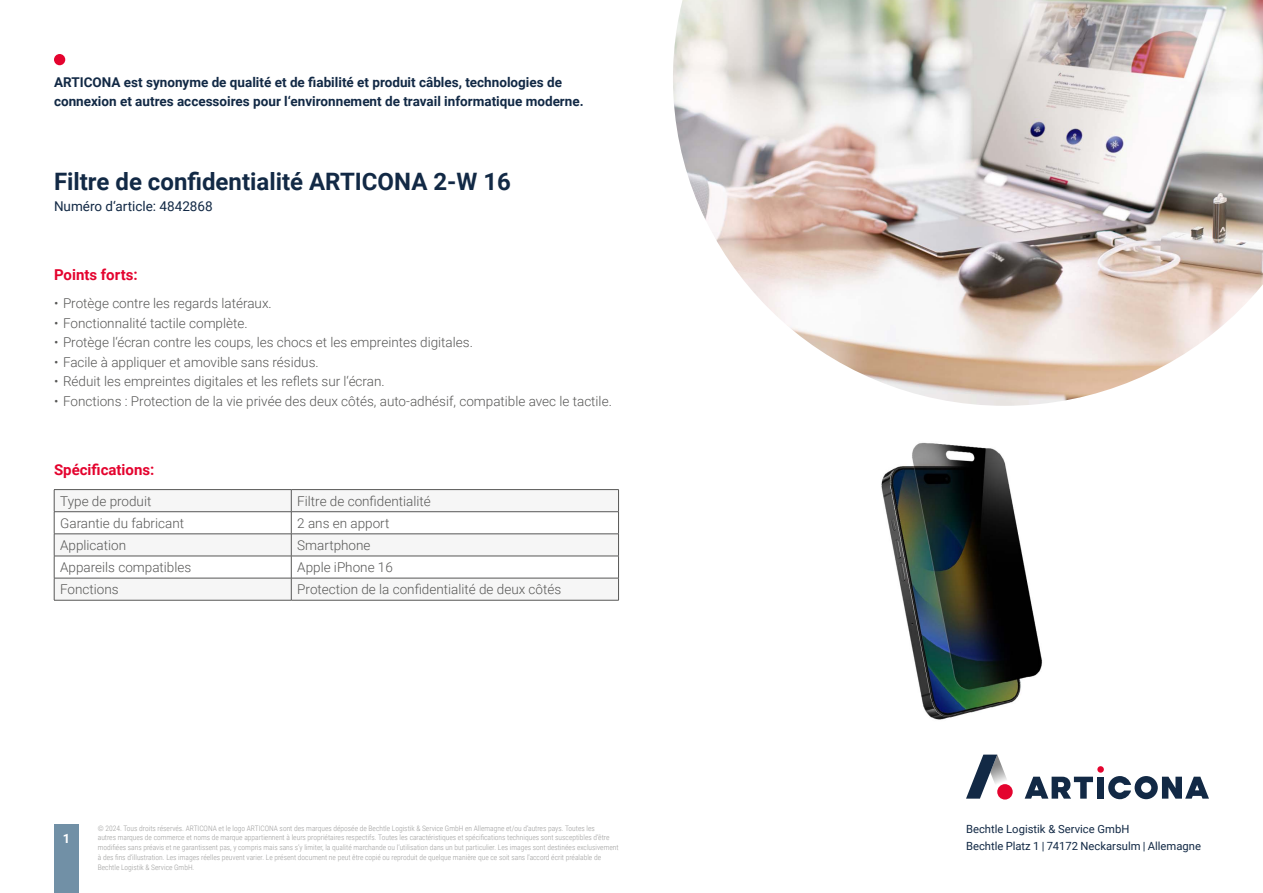
<style>
.page{position:relative;width:1263px;height:893px;background:#fff}
.page>*{position:absolute;margin:0;border:0;box-sizing:border-box;transform-origin:0 0}
.t1{font:700 24px "Roboto";color:#122945}
.t2{font:700 15px "Roboto";color:#e4032e}
.t3{font:300 13.5px "Roboto";color:#575756}
.t4{font:700 13.5px/19.5px "Roboto";color:#122945}
.t5{font:13.5px "Roboto";color:#122945}
.t6{font:700 12.75px "Roboto";color:#fff}
.t7{font:11.25px/16.5px "Roboto";color:#122945}
.t8{font:300 7.5px/9.8px "Roboto Condensed";color:#9d9d9c}
</style>
<div class="page">
<div style="left:54px;top:54px;width:11px;height:11px;background:#e4032e;border-radius:50%"></div>
<div style="left:1097px;top:766px;width:7px;height:7px;background:#e4032e;border-radius:50%"></div>
<svg style="left:1025px;top:777px;width:68px;height:22px"></svg>
<div style="left:1097px;top:777px;width:7px;height:22px;background:#122945"></div>
<svg style="left:1108px;top:776px;width:101px;height:23px"></svg>
<svg style="left:966px;top:755px;width:47px;height:44px"></svg>
<div style="left:997px;top:784px;width:16px;height:15px;background:#e4032e;border-radius:50%"></div>
<img style="left:673px;top:0;width:590px;height:406px">
<div style="left:54px;top:825px;width:25px;height:68px;background:#7190a6"></div>
<hr style="left:54px;top:489px;width:237px;height:1px;background:#575756">
<hr style="left:291px;top:489px;width:328px;height:1px;background:#575756">
<svg style="left:54px;top:490px;width:565px;height:110px"></svg>
<hr style="left:54px;top:600px;width:237px;height:1px;background:#575756">
<hr style="left:291px;top:600px;width:328px;height:1px;background:#575756">
<img style="left:881px;top:442px;width:162px;height:278px">
<h3 class="t4" style="left:54px;top:72px;width:531px">ARTICONA est synonyme de qualité et de fiabilité et produit câbles, technologies de connexion et autres accessoires pour l‘environnement de travail informatique moderne.</h3>
<h1 class="t1" style="left:54px;top:165px;width:459px">Filtre de confidentialité ARTICONA 2-W 16</h1>
<h3 class="t5" style="left:54px;top:197px;width:160px">Numéro d‘article: 4842868</h3>
<h2 class="t2" style="left:54px;top:264px;width:85px">Points forts:</h2>
<h3 class="t3" style="left:54px;top:294px;width:219px">• Protège contre les regards latéraux.</h3>
<h3 class="t3" style="left:54px;top:314px;width:195px">• Fonctionnalité tactile complète.</h3>
<h3 class="t3" style="left:54px;top:333px;width:420px">• Protège l‘écran contre les coups, les chocs et les empreintes digitales.</h3>
<h3 class="t3" style="left:54px;top:353px;width:266px">• Facile à appliquer et amovible sans résidus.</h3>
<h3 class="t3" style="left:54px;top:372px;width:332px">• Réduit les empreintes digitales et les reflets sur l‘écran.</h3>
<h3 class="t3" style="left:54px;top:391px;width:559px">• Fonctions : Protection de la vie privée des deux côtés, auto-adhésif, compatible avec le tactile.</h3>
<h2 class="t2" style="left:54px;top:459px;width:102px">Spécifications:</h2>
<h3 class="t3" style="left:60px;top:491px;width:93px">Type de produit</h3>
<h3 class="t3" style="left:297px;top:491px;width:135px">Filtre de confidentialité</h3>
<h3 class="t3" style="left:60px;top:514px;width:125px">Garantie du fabricant</h3>
<h3 class="t3" style="left:297px;top:514px;width:94px">2 ans en apport</h3>
<h3 class="t3" style="left:60px;top:536px;width:67px">Application</h3>
<h3 class="t3" style="left:297px;top:536px;width:75px">Smartphone</h3>
<h3 class="t3" style="left:60px;top:558px;width:133px">Appareils compatibles</h3>
<h3 class="t3" style="left:297px;top:558px;width:97px">Apple iPhone 16</h3>
<h3 class="t3" style="left:60px;top:580px;width:60px">Fonctions</h3>
<h3 class="t3" style="left:297px;top:580px;width:265px">Protection de la confidentialité de deux côtés</h3>
<h3 class="t6" style="left:63px;top:829px;width:9px">1</h3>
<p class="t8" style="left:98px;top:823px;width:522px">© 2024. Tous droits réservés. ARTICONA et le logo ARTICONA sont des marques déposée de Bechtle Logistik &amp; Service GmbH en Allemagne et/ou d’autres pays. Toutes les<br>autres marques de commerce et noms de marque appartiennent à leurs propriétaires respectifs. Toutes les caractéristiques et spécifications techniques sont susceptibles d‘être modifiées sans préavis et ne garantissent pas, y compris mais sans s‘y limiter, la qualité marchande ou l‘utilisation dans un but particulier. Les images sont destinées exclusivement à des fins d‘illustration. Les images réelles peuvent varier. Le présent document ne peut être copié ou reproduit de quelque manière que ce soit sans l‘accord écrit préalable de Bechtle Logistik &amp; Service GmbH.</p>
<h3 class="t7" style="left:966px;top:821px;width:236px">Bechtle Logistik &amp; Service GmbH<br>Bechtle Platz 1 | 74172 Neckarsulm | Allemagne</h3>
</div>
